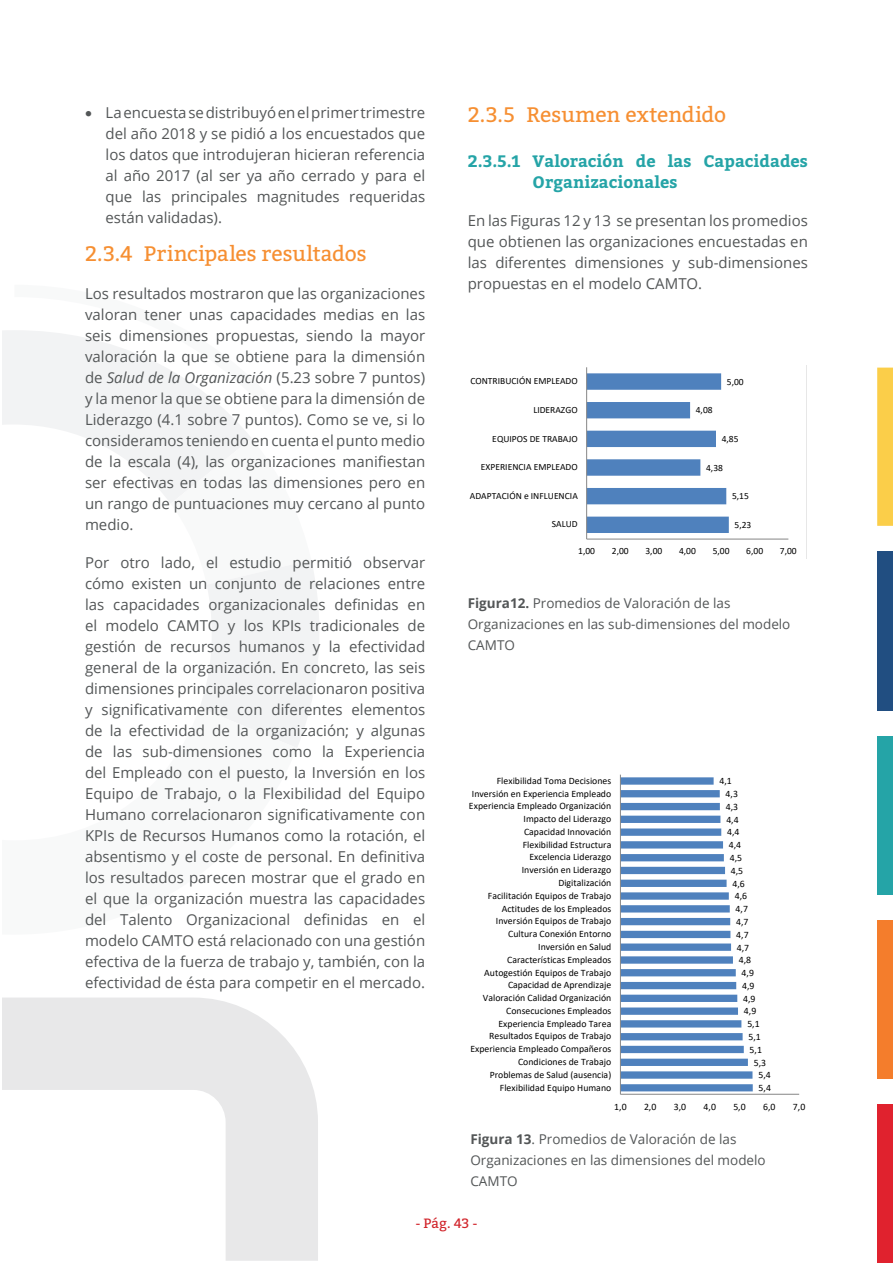
<style>
.page{position:relative;width:893px;height:1263px;background:#fff}
.page>*{position:absolute;margin:0;border:0;box-sizing:border-box;transform-origin:0 0}
.t1{font:21px "Bitter";color:#f68f32}
.t2{font:700 16.5px/21px "Bitter";color:#25a4a7}
.CAMTO01{font:15px/21px "Open Sans";color:#535657;text-align:justify}
.CAMTO01-2{font:13.5px/21px "Open Sans";color:#535657}
.t3{font:13.5px "Bitter";color:#d1232a}
.t4{font:9.75px "Calibri";letter-spacing:.005em;color:#000}
.t5{font:9.45px "Calibri";color:#000}
.s1{font-style:italic}
.s2{font-weight:700}
</style>
<div class="page">
<div style="left:877px;top:1105px;width:16px;height:158px;background:#e0222e"></div>
<div style="left:877px;top:920px;width:16px;height:158px;background:#f47d2c"></div>
<div style="left:877px;top:736px;width:16px;height:158px;background:#25a4a7"></div>
<div style="left:877px;top:551px;width:16px;height:160px;background:#214e81"></div>
<div style="left:877px;top:368px;width:16px;height:158px;background:#fbce49"></div>
<svg style="left:3px;top:997px;width:315px;height:264px"></svg>
<svg style="left:3px;top:330px;width:316px;height:417px"></svg>
<svg style="left:586px;top:367px;width:203px;height:173px"></svg>
<svg style="left:619px;top:774px;width:181px;height:321px"></svg>
<p class="CAMTO01" style="left:106px;top:101px;width:321px;text-indent:-21px">• La encuesta se distribuyó en el primer trimestre del año 2018 y se pidió a los encuestados que los datos que introdujeran hicieran referencia al año 2017 (al ser ya año cerrado y para el que las principales magnitudes requeridas están validadas).</p>
<p class="t1" style="left:85px;top:239px;width:283px">2.3.4 Principales resultados</p>
<p class="CAMTO01" style="left:85px;top:283px;width:342px">Los resultados mostraron que las organizaciones valoran tener unas capacidades medias en las seis dimensiones propuestas, siendo la mayor valoración la que se obtiene para la dimensión de <span class="s1">Salud de la Organización</span> (5.23 sobre 7 puntos) y la menor la que se obtiene para la dimensión de Liderazgo (4.1 sobre 7 puntos). Como se ve, si lo consideramos teniendo en cuenta el punto medio de la escala (4), las organizaciones manifiestan ser efectivas en todas las dimensiones pero en un rango de puntuaciones muy cercano al punto medio.</p>
<p class="CAMTO01" style="left:85px;top:552px;width:342px">Por otro lado, el estudio permitió observar cómo existen un conjunto de relaciones entre las capacidades organizacionales definidas en el modelo CAMTO y los KPIs tradicionales de gestión de recursos humanos y la efectividad general de la organización. En concreto, las seis dimensiones principales correlacionaron positiva y significativamente con diferentes elementos de la efectividad de la organización; y algunas de las sub-dimensiones como la Experiencia del Empleado con el puesto, la Inversión en los Equipo de Trabajo, o la Flexibilidad del Equipo Humano correlacionaron significativamente con KPIs de Recursos Humanos como la rotación, el absentismo y el coste de personal. En definitiva los resultados parecen mostrar que el grado en el que la organización muestra las capacidades del Talento Organizacional definidas en el modelo CAMTO está relacionado con una gestión efectiva de la fuerza de trabajo y, también, con la efectividad de ésta para competir en el mercado.</p>
<p class="t1" style="left:468px;top:100px;width:260px">2.3.5 Resumen extendido</p>
<p class="t2" style="left:533px;top:150px;width:277px;text-indent:-65px">2.3.5.1 Valoración de las Capacidades<br>Organizacionales</p>
<p class="CAMTO01" style="left:468px;top:210px;width:342px">En las Figuras 12 y 13 se presentan los promedios que obtienen las organizaciones encuestadas en las diferentes dimensiones y sub-dimensiones propuestas en el modelo CAMTO.</p>
<p class="t5" style="left:470px;top:375px;width:109px">CONTRIBUCIÓN EMPLEADO</p>
<p class="t5" style="left:727px;top:375px;width:18px">5,00</p>
<p class="t5" style="left:533px;top:403px;width:46px">LIDERAZGO</p>
<p class="t5" style="left:696px;top:404px;width:18px">4,08</p>
<p class="t5" style="left:492px;top:432px;width:87px">EQUIPOS DE TRABAJO</p>
<p class="t5" style="left:722px;top:432px;width:18px">4,85</p>
<p class="t5" style="left:481px;top:460px;width:98px">EXPERIENCIA EMPLEADO</p>
<p class="t5" style="left:706px;top:461px;width:18px">4,38</p>
<p class="t5" style="left:470px;top:489px;width:110px">ADAPTACIÓN e INFLUENCIA</p>
<p class="t5" style="left:732px;top:490px;width:18px">5,15</p>
<p class="t5" style="left:552px;top:518px;width:27px">SALUD</p>
<p class="t5" style="left:735px;top:518px;width:18px">5,23</p>
<p class="t5" style="left:578px;top:544px;width:18px">1,00</p>
<p class="t5" style="left:612px;top:544px;width:18px">2,00</p>
<p class="t5" style="left:645px;top:544px;width:18px">3,00</p>
<p class="t5" style="left:679px;top:544px;width:18px">4,00</p>
<p class="t5" style="left:713px;top:544px;width:18px">5,00</p>
<p class="t5" style="left:746px;top:544px;width:18px">6,00</p>
<p class="t5" style="left:780px;top:544px;width:18px">7,00</p>
<p class="CAMTO01-2" style="left:468px;top:592px;width:324px"><span class="s2">Figura12.</span> Promedios de Valoración de las<br>Organizaciones en las sub-dimensiones del modelo<br>CAMTO</p>
<p class="t4" style="left:497px;top:774px;width:116px">Flexibilidad Toma Decisiones</p>
<p class="t4" style="left:719px;top:774px;width:14px">4,1</p>
<p class="t4" style="left:472px;top:786px;width:141px">Inversión en Experiencia Empleado</p>
<p class="t4" style="left:726px;top:787px;width:14px">4,3</p>
<p class="t4" style="left:469px;top:799px;width:144px">Experiencia Empleado Organización</p>
<p class="t4" style="left:726px;top:800px;width:14px">4,3</p>
<p class="t4" style="left:524px;top:812px;width:89px">Impacto del Liderazgo</p>
<p class="t4" style="left:726px;top:813px;width:14px">4,4</p>
<p class="t4" style="left:524px;top:825px;width:89px">Capacidad Innovación</p>
<p class="t4" style="left:727px;top:825px;width:14px">4,4</p>
<p class="t4" style="left:523px;top:838px;width:90px">Flexibilidad Estructura</p>
<p class="t4" style="left:729px;top:838px;width:14px">4,4</p>
<p class="t4" style="left:529px;top:850px;width:83px">Excelencia Liderazgo</p>
<p class="t4" style="left:730px;top:851px;width:14px">4,5</p>
<p class="t4" style="left:522px;top:863px;width:91px">Inversión en Liderazgo</p>
<p class="t4" style="left:731px;top:864px;width:14px">4,5</p>
<p class="t4" style="left:558px;top:876px;width:54px">Digitalización</p>
<p class="t4" style="left:732px;top:876px;width:14px">4,6</p>
<p class="t4" style="left:488px;top:889px;width:125px">Facilitación Equipos de Trabajo</p>
<p class="t4" style="left:735px;top:889px;width:14px">4,6</p>
<p class="t4" style="left:502px;top:902px;width:111px">Actitudes de los Empleados</p>
<p class="t4" style="left:736px;top:902px;width:14px">4,7</p>
<p class="t4" style="left:496px;top:914px;width:117px">Inversión Equipos de Trabajo</p>
<p class="t4" style="left:736px;top:915px;width:14px">4,7</p>
<p class="t4" style="left:508px;top:927px;width:105px">Cultura Conexión Entorno</p>
<p class="t4" style="left:736px;top:928px;width:14px">4,7</p>
<p class="t4" style="left:538px;top:940px;width:75px">Inversión en Salud</p>
<p class="t4" style="left:737px;top:940px;width:14px">4,7</p>
<p class="t4" style="left:507px;top:953px;width:106px">Características Empleados</p>
<p class="t4" style="left:739px;top:953px;width:14px">4,8</p>
<p class="t4" style="left:484px;top:965px;width:129px">Autogestión Equipos de Trabajo</p>
<p class="t4" style="left:742px;top:966px;width:14px">4,9</p>
<p class="t4" style="left:508px;top:978px;width:105px">Capacidad de Aprendizaje</p>
<p class="t4" style="left:742px;top:979px;width:14px">4,9</p>
<p class="t4" style="left:483px;top:991px;width:130px">Valoración Calidad Organización</p>
<p class="t4" style="left:743px;top:992px;width:14px">4,9</p>
<p class="t4" style="left:506px;top:1004px;width:107px">Consecuciones Empleados</p>
<p class="t4" style="left:744px;top:1004px;width:14px">4,9</p>
<p class="t4" style="left:498px;top:1017px;width:114px">Experiencia Empleado Tarea</p>
<p class="t4" style="left:747px;top:1017px;width:14px">5,1</p>
<p class="t4" style="left:489px;top:1029px;width:124px">Resultados Equipos de Trabajo</p>
<p class="t4" style="left:748px;top:1030px;width:14px">5,1</p>
<p class="t4" style="left:470px;top:1042px;width:142px">Experiencia Empleado Compañeros</p>
<p class="t4" style="left:750px;top:1043px;width:14px">5,1</p>
<p class="t4" style="left:518px;top:1055px;width:95px">Condiciones de Trabajo</p>
<p class="t4" style="left:754px;top:1055px;width:14px">5,3</p>
<p class="t4" style="left:490px;top:1068px;width:123px">Problemas de Salud (ausencia)</p>
<p class="t4" style="left:758px;top:1068px;width:14px">5,4</p>
<p class="t4" style="left:500px;top:1080px;width:113px">Flexibilidad Equipo Humano</p>
<p class="t4" style="left:759px;top:1081px;width:14px">5,4</p>
<p class="t4" style="left:614px;top:1100px;width:14px">1,0</p>
<p class="t4" style="left:644px;top:1100px;width:14px">2,0</p>
<p class="t4" style="left:674px;top:1100px;width:14px">3,0</p>
<p class="t4" style="left:704px;top:1100px;width:14px">4,0</p>
<p class="t4" style="left:733px;top:1100px;width:14px">5,0</p>
<p class="t4" style="left:763px;top:1100px;width:14px">6,0</p>
<p class="t4" style="left:793px;top:1100px;width:14px">7,0</p>
<p class="CAMTO01-2" style="left:470px;top:1128px;width:297px"><span class="s2">Figura 13</span>. Promedios de Valoración de las<br>Organizaciones en las dimensiones del modelo<br>CAMTO</p>
<p class="t3" style="left:415px;top:1214px;width:64px">- Pág. 43 -</p>
</div>
